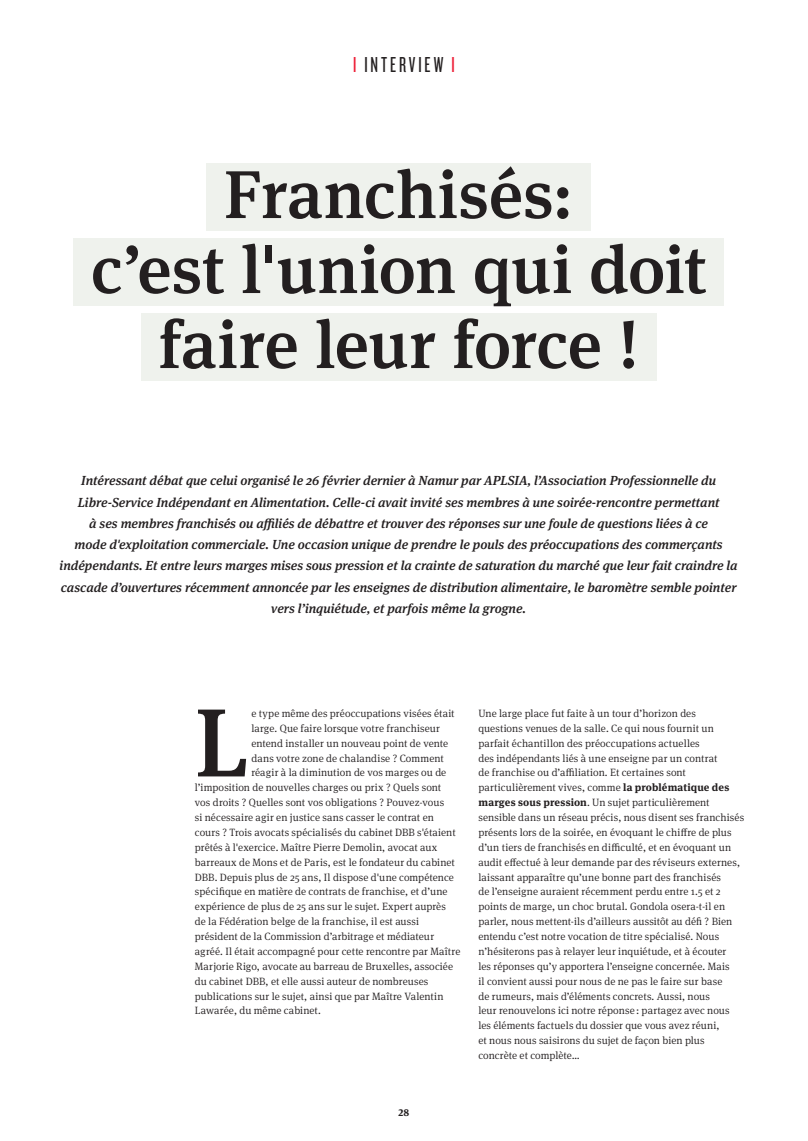
<style>
.page{position:relative;width:808px;height:1141px;background:#fff}
.page>*{position:absolute;margin:0;border:0;box-sizing:border-box;transform-origin:0 0}
.t1{font:500 96.62px "Meta Serif Pro";color:#231f20}
.t2{font:500 67.5px/75px "Meta Serif Pro";letter-spacing:-.005em;color:#231f20;text-align:center}
.t3{font:22.5px "Knockout 27 Junior Bantamwt";letter-spacing:.13em;color:#231f20}
.t4{font:italic 500 13.12px/21.2px "Meta Serif Pro";color:#231f20;text-align:center}
.t5{font:300 10.62px/14.9px "Meta Serif Pro";letter-spacing:.005em;color:#231f20}
.t6{font:700 10px "Meta Serif Pro";color:#231f20}
.s1{color:#ed1a33}
.s2{font-weight:700}
</style>
<div class="page">
<div style="left:207px;top:163px;width:384px;height:67px;background:#eff2ed"></div>
<div style="left:73px;top:238px;width:651px;height:67px;background:#eff2ed"></div>
<div style="left:141px;top:313px;width:515px;height:67px;background:#eff2ed"></div>
<h3 class="t3" style="left:353px;top:52px;width:103px"><span class="s1">I</span> INTERVIEW <span class="s1">I</span></h3>
<h2 class="t2" style="left:91px;top:152px;width:617px">Franchisés:<br>c’est l'union qui doit faire leur force !</h2>
<p class="t4" style="left:60px;top:469px;width:679px">Intéressant débat que celui organisé le 26 février dernier à Namur par APLSIA, l’Association Professionnelle du Libre-Service Indépendant en Alimentation. Celle-ci avait invité ses membres à une soirée-rencontre permettant<br>à ses membres franchisés ou affiliés de débattre et trouver des réponses sur une foule de questions liées à ce<br>mode d'exploitation commerciale. Une occasion unique de prendre le pouls des préoccupations des commerçants indépendants. Et entre leurs marges mises sous pression et la crainte de saturation du marché que leur fait craindre la cascade d’ouvertures récemment annoncée par les enseignes de distribution alimentaire, le baromètre semble pointer vers l’inquiétude, et parfois même la grogne.</p>
<h1 class="t1" style="left:195px;top:669px;width:55px">L</h1>
<p class="t5" style="left:251px;top:705px;width:205px">e type même des préoccupations visées était</p>
<p class="t5" style="left:251px;top:720px;width:190px">large. Que faire lorsque votre franchiseur</p>
<p class="t5" style="left:251px;top:735px;width:198px">entend installer un nouveau point de vente</p>
<p class="t5" style="left:251px;top:750px;width:194px">dans votre zone de chalandise ? Comment</p>
<p class="t5" style="left:251px;top:765px;width:196px">réagir à la diminution de vos marges ou de</p>
<p class="t5" style="left:195px;top:780px;width:248px">l’imposition de nouvelles charges ou prix ? Quels sont</p>
<p class="t5" style="left:195px;top:795px;width:251px">vos droits ? Quelles sont vos obligations ? Pouvez-vous</p>
<p class="t5" style="left:195px;top:809px;width:241px">si nécessaire agir en justice sans casser le contrat en</p>
<p class="t5" style="left:195px;top:824px;width:262px">cours ? Trois avocats spécialisés du cabinet DBB s'étaient</p>
<p class="t5" style="left:195px;top:839px;width:244px">prêtés à l'exercice. Maître Pierre Demolin, avocat aux</p>
<p class="t5" style="left:195px;top:854px;width:262px">barreaux de Mons et de Paris, est le fondateur du cabinet</p>
<p class="t5" style="left:195px;top:869px;width:261px">DBB. Depuis plus de 25 ans, Il dispose d'une compétence</p>
<p class="t5" style="left:195px;top:884px;width:254px">spécifique en matière de contrats de franchise, et d’une</p>
<p class="t5" style="left:195px;top:899px;width:252px">expérience de plus de 25 ans sur le sujet. Expert auprès</p>
<p class="t5" style="left:195px;top:914px;width:226px">de la Fédération belge de la franchise, il est aussi</p>
<p class="t5" style="left:195px;top:928px;width:241px">président de la Commission d’arbitrage et médiateur</p>
<p class="t5" style="left:195px;top:943px;width:267px">agréé. Il était accompagné pour cette rencontre par Maître</p>
<p class="t5" style="left:195px;top:958px;width:260px">Marjorie Rigo, avocate au barreau de Bruxelles, associée</p>
<p class="t5" style="left:195px;top:973px;width:235px">du cabinet DBB, et elle aussi auteur de nombreuses</p>
<p class="t5" style="left:195px;top:988px;width:250px">publications sur le sujet, ainsi que par Maître Valentin</p>
<p class="t5" style="left:195px;top:1003px;width:127px">Lawarée, du même cabinet.</p>
<p class="t5" style="left:478px;top:705px;width:267px">Une large place fut faite à un tour d’horizon des<br>questions venues de la salle. Ce qui nous fournit un parfait échantillon des préoccupations actuelles<br>des indépendants liés à une enseigne par un contrat<br>de franchise ou d’affiliation. Et certaines sont particulièrement vives, comme <span class="s2">la problématique des marges sous pression</span>. Un sujet particulièrement sensible dans un réseau précis, nous disent ses franchisés présents lors de la soirée, en évoquant le chiffre de plus d’un tiers de franchisés en difficulté, et en évoquant un audit effectué à leur demande par des réviseurs externes, laissant apparaître qu’une bonne part des franchisés<br>de l’enseigne auraient récemment perdu entre 1.5 et 2 points de marge, un choc brutal. Gondola osera-t-il en parler, nous mettent-ils d’ailleurs aussitôt au défi ? Bien entendu c’est notre vocation de titre spécialisé. Nous n’hésiterons pas à relayer leur inquiétude, et à écouter<br>les réponses qu’y apportera l’enseigne concernée. Mais<br>il convient aussi pour nous de ne pas le faire sur base<br>de rumeurs, mais d’éléments concrets. Aussi, nous<br>leur renouvelons ici notre réponse : partagez avec nous les éléments factuels du dossier que vous avez réuni,<br>et nous nous saisirons du sujet de façon bien plus concrète et complète…</p>
<p class="t6" style="left:398px;top:1105px;width:12px">28</p>
</div>
